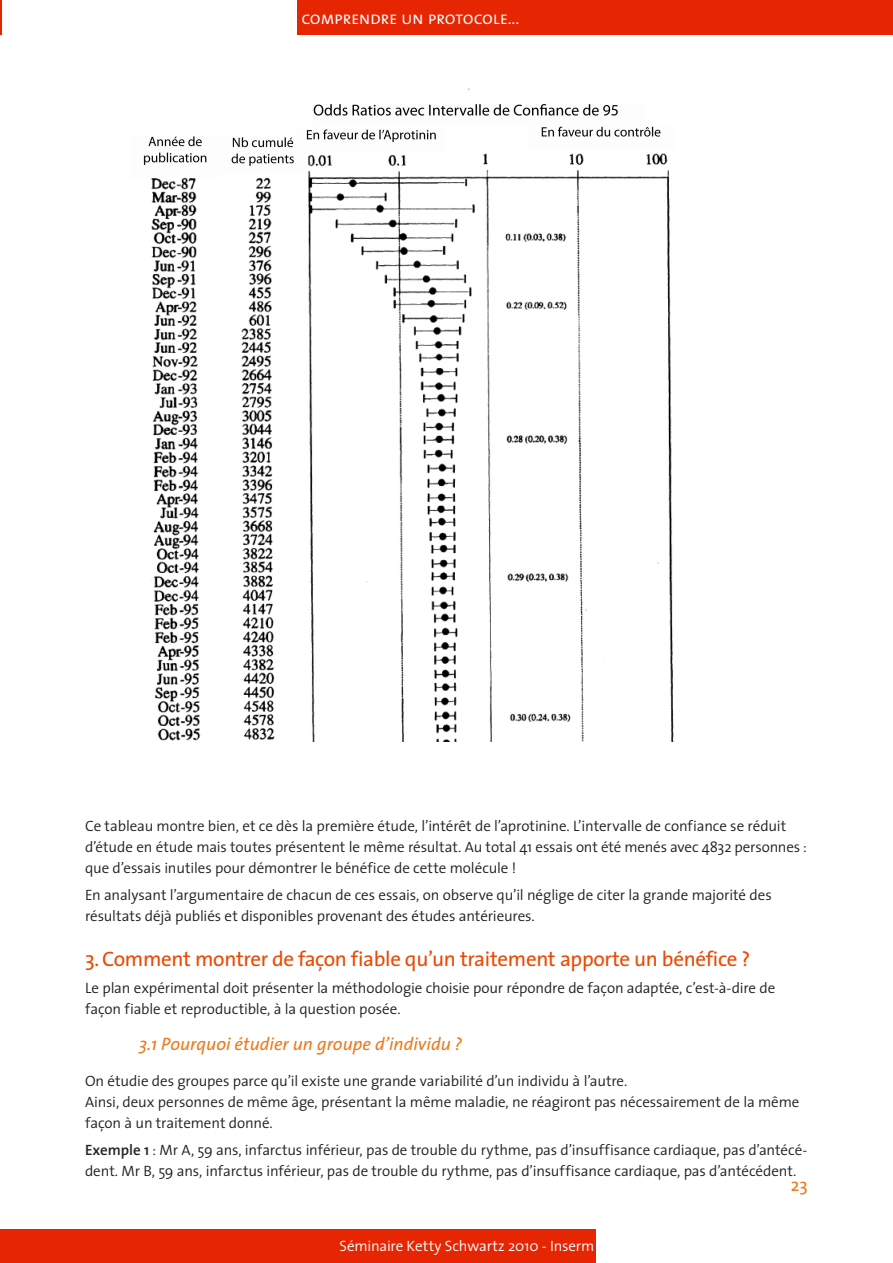
<style>
.page{position:relative;width:893px;height:1263px;background:#fff}
.page>*{position:absolute;margin:0;border:0;box-sizing:border-box;transform-origin:0 0}
.t1{font:21px "The Sans";letter-spacing:-.015em;color:#ed4800}
.t2{font:italic 18px "The Sans";color:#ed791a}
.t3{font:18px "The Sans Semi Light Caps";letter-spacing:-.02em;color:#fff}
.t4{font:18px "The Sans";color:#ed791a}
.t5{font:300 15px/21px "The Sans";letter-spacing:-.005em;color:#231f20}
.t6{font:300 15px "The Sans";letter-spacing:-.01em;color:#fff}
.s1{font-weight:600}
</style>
<div class="page">
<img style="left:0;top:0;width:1px;height:34px">
<div style="left:297px;top:0;width:596px;height:34px;background:#e62503"></div>
<div style="left:0;top:1230px;width:596px;height:33px;background:#e62503"></div>
<img style="left:143px;top:85px;width:531px;height:657px">
<p class="t3" style="left:301px;top:3px;width:220px">comprendre un protocole...</p>
<p class="t5" style="left:85px;top:815px;width:723px">Ce tableau montre bien, et ce dès la première étude, l’intérêt de l’aprotinine. L’intervalle de confiance se réduit d’étude en étude mais toutes présentent le même résultat. Au total 41 essais ont été menés avec 4832 personnes : que d’essais inutiles pour démontrer le bénéfice de cette molécule !</p>
<p class="t5" style="left:85px;top:884px;width:688px">En analysant l’argumentaire de chacun de ces essais, on observe qu’il néglige de citer la grande majorité des résultats déjà publiés et disponibles provenant des études antérieures.</p>
<p class="t1" style="left:85px;top:942px;width:667px">3. Comment montrer de façon fiable qu’un traitement apporte un bénéfice ?</p>
<p class="t5" style="left:85px;top:977px;width:692px">Le plan expérimental doit présenter la méthodologie choisie pour répondre de façon adaptée, c’est-à-dire de façon fiable et reproductible, à la question posée.</p>
<p class="t2" style="left:139px;top:1029px;width:325px">3.1 Pourquoi étudier un groupe d’individu ?</p>
<p class="t5" style="left:85px;top:1070px;width:544px">On étudie des groupes parce qu’il existe une grande variabilité d’un individu à l’autre.</p>
<p class="t5" style="left:85px;top:1091px;width:716px">Ainsi, deux personnes de même âge, présentant la même maladie, ne réagiront pas nécessairement de la même façon à un traitement donné.</p>
<p class="t5" style="left:85px;top:1139px;width:724px"><span class="s1">Exemple 1</span> : Mr A, 59 ans, infarctus inférieur, pas de trouble du rythme, pas d’insuffisance cardiaque, pas d’antécé&shy;dent. Mr B, 59 ans, infarctus inférieur, pas de trouble du rythme, pas d’insuffisance cardiaque, pas d’antécédent.</p>
<p class="t4" style="left:791px;top:1170px;width:18px">23</p>
<p class="t6" style="left:340px;top:1234px;width:256px">Séminaire Ketty Schwartz 2010 - Inserm</p>
</div>
